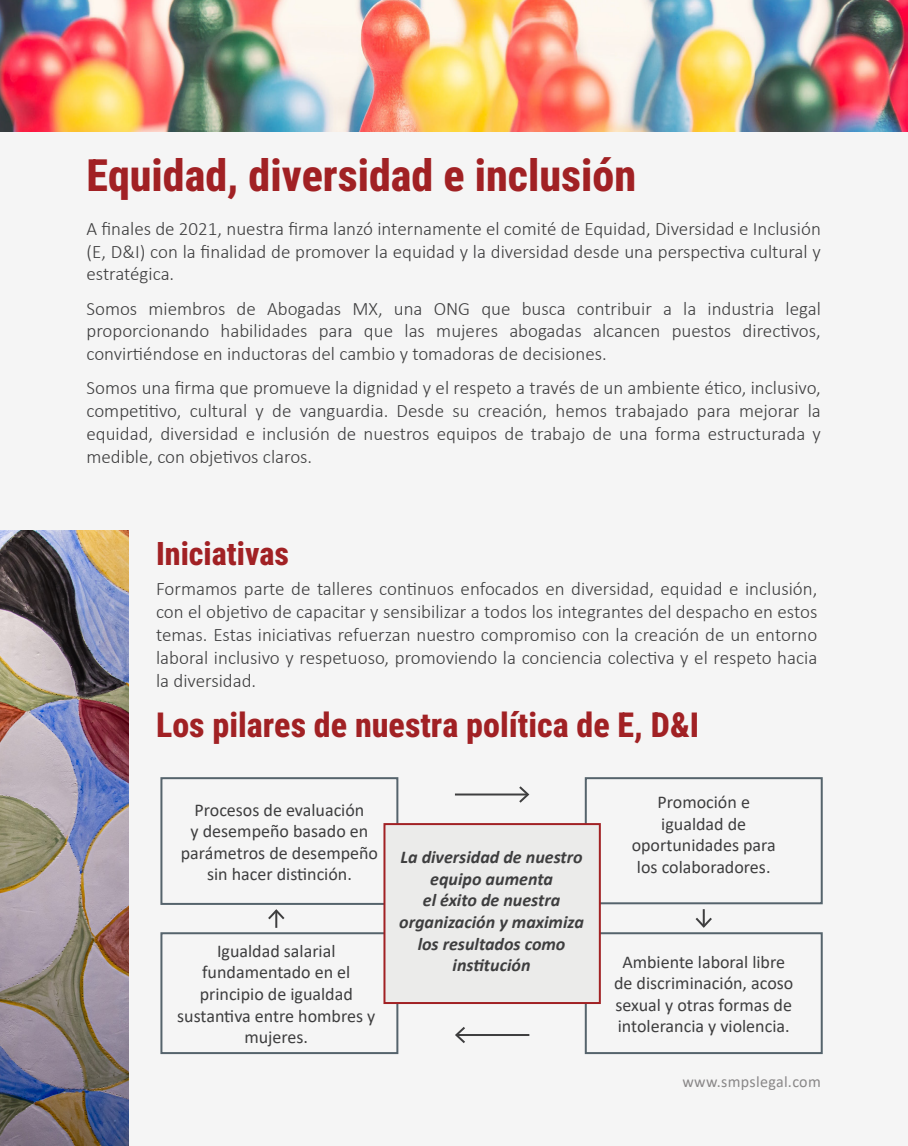
<style>
.page{position:relative;width:908px;height:1146px;background:#fff}
.page>*{position:absolute;margin:0;border:0;box-sizing:border-box;transform-origin:0 0}
.t1{font:44px "Roboto Condensed";color:#a12124}
.t2{font:34px "Roboto Condensed";color:#a12124}
.t3{font:32px "Roboto Condensed";color:#a12124}
.t4{font:300 19px/22.8px "Calibri";color:#3e3e3f;text-align:justify}
.t5{font:18px/21.6px "Calibri";color:#3e3e3f;text-align:center}
.t6{font:italic 700 18px/21.6px "Calibri";color:#3e3e3f;text-align:center}
.t7{font:16px "Calibri";letter-spacing:.02em;color:#231f20}
</style>
<div class="page">
<div style="left:0;top:0;width:907px;height:1145px;background:#f5f5f5"></div>
<img style="left:0;top:530px;width:129px;height:615px">
<img style="left:0;top:0;width:907px;height:132px">
<div style="left:160px;top:932px;width:238px;height:121px;border:2px solid #55636c"></div>
<div style="left:584px;top:932px;width:238px;height:121px;border:2px solid #55636c"></div>
<div style="left:160px;top:777px;width:238px;height:127px;border:2px solid #55636c"></div>
<div style="left:584px;top:777px;width:238px;height:127px;border:2px solid #55636c"></div>
<div style="left:383px;top:823px;width:217px;height:180px;background:#ebebea;border:2px solid #a12124"></div>
<hr style="left:454px;top:793px;width:73px;height:2px;background:#3e3e3f">
<svg style="left:517px;top:786px;width:13px;height:17px"></svg>
<hr style="left:456px;top:1033px;width:73px;height:2px;background:#3e3e3f">
<svg style="left:455px;top:1027px;width:12px;height:16px"></svg>
<svg style="left:695px;top:909px;width:17px;height:19px"></svg>
<svg style="left:268px;top:909px;width:17px;height:18px"></svg>
<p class="t1" style="left:86px;top:145px;width:551px">Equidad, diversidad e inclusión</p>
<p class="t4" style="left:86px;top:217px;width:735px">A finales de 2021, nuestra firma lanzó internamente el comité de Equidad, Diversidad e Inclusión (E, D&amp;I) con la finalidad de promover la equidad y la diversidad desde una perspectiva cultural y estratégica.</p>
<p class="t4" style="left:86px;top:296px;width:735px">Somos miembros de Abogadas MX, una ONG que busca contribuir a la industria legal proporcionando habilidades para que las mujeres abogadas alcancen puestos directivos, convirtiéndose en inductoras del cambio y tomadoras de decisiones.</p>
<p class="t4" style="left:86px;top:376px;width:735px">Somos una firma que promueve la dignidad y el respeto a través de un ambiente ético, inclusivo, competitivo, cultural y de vanguardia. Desde su creación, hemos trabajado para mejorar la equidad, diversidad e inclusión de nuestros equipos de trabajo de una forma estructurada y medible, con objetivos claros.</p>
<p class="t3" style="left:156px;top:530px;width:134px">Iniciativas</p>
<p class="t4" style="left:156px;top:577px;width:662px">Formamos parte de talleres continuos enfocados en diversidad, equidad e inclusión, con el objetivo de capacitar y sensibilizar a todos los integrantes del despacho en estos temas. Estas iniciativas refuerzan nuestro compromiso con la creación de un entorno laboral inclusivo y respetuoso, promoviendo la conciencia colectiva y el respeto hacia la diversidad.</p>
<p class="t2" style="left:156px;top:700px;width:544px">Los pilares de nuestra política de E, D&amp;I</p>
<p class="t5" style="left:181px;top:798px;width:199px">Procesos de evaluación<br>y desempeño basado en parámetros de desempeño sin hacer distinción.</p>
<p class="t5" style="left:177px;top:939px;width:200px">Igualdad salarial fundamentado en el principio de igualdad sustantiva entre hombres y mujeres.</p>
<p class="t6" style="left:399px;top:845px;width:186px">La diversidad de nuestro equipo aumenta<br>el éxito de nuestra organización y maximiza los resultados como institución</p>
<p class="t5" style="left:631px;top:790px;width:145px">Promoción e igualdad de oportunidades para los colaboradores.</p>
<p class="t5" style="left:614px;top:950px;width:181px">Ambiente laboral libre de discriminación, acoso sexual y otras formas de intolerancia y violencia.</p>
<p class="t7" style="left:682px;top:1070px;width:140px">www.smpslegal.com</p>
</div>
